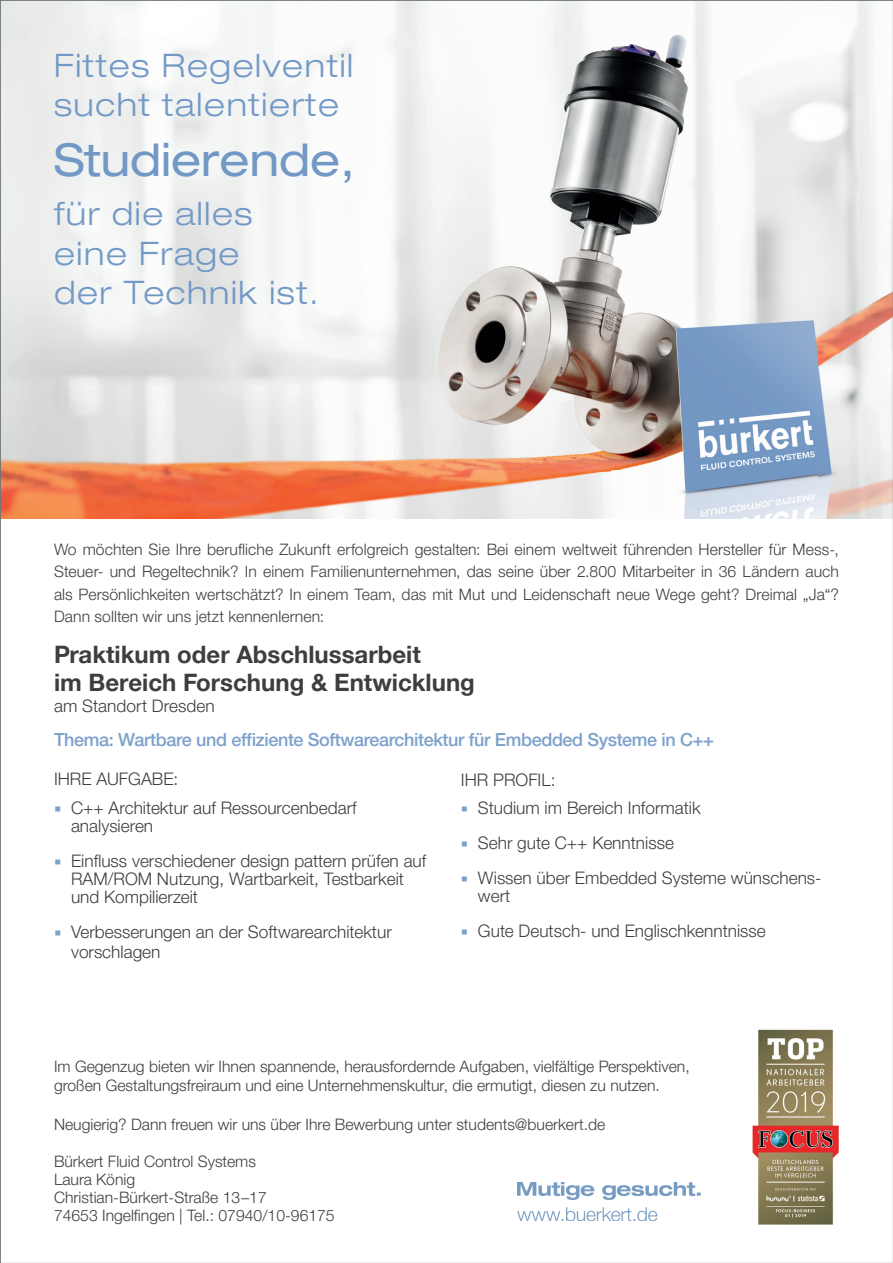
<style>
.page{position:relative;width:893px;height:1263px;background:#fff}
.page>*{position:absolute;margin:0;border:0;box-sizing:border-box;transform-origin:0 0}
.t1{font:expanded 45.15px "Helvetica Neue LTW1 G";color:#7299c6}
.t2{font:300 expanded 32.25px/39.5px "Helvetica Neue LTW1 G";letter-spacing:.05em;color:#7299c6}
.t3{font:700 24px/28.8px "Helvetica Neue LTW1 G";color:#3e3e3f}
.t4{font:500 18px "Helvetica Neue LTW1 G";letter-spacing:-.02em;color:#7da1cb}
.t5{font:300 17.25px/18px "Helvetica Neue LTW1 G";color:#3e3e3f}
.t6{font:300 15.75px/22.5px "Helvetica Neue LTW1 G";color:#3e3e3f}
.s1{font-family:"Akzidenz Grotesk BQ";font-size:22.5px;color:#7da1cb}
</style>
<div class="page">
<img style="left:2px;top:2px;width:838px;height:186px">
<img style="left:840px;top:2px;width:51px;height:470px">
<img style="left:2px;top:188px;width:628px;height:95px">
<img style="left:630px;top:188px;width:211px;height:91px">
<img style="left:2px;top:283px;width:609px;height:189px">
<img style="left:2px;top:472px;width:889px;height:47px">
<img style="left:611px;top:279px;width:258px;height:240px">
<img style="left:518px;top:1182px;width:183px;height:38px">
<img style="left:752px;top:1029px;width:87px;height:195px">
<h2 class="t2" style="left:54px;top:45px;width:301px">Fittes Regelventil sucht talentierte</h2>
<h1 class="t1" style="left:54px;top:131px;width:303px">Studierende,</h1>
<h2 class="t2" style="left:54px;top:194px;width:266px">für die alles eine Frage<br>der Technik ist.</h2>
<p class="t6" style="left:54px;top:538px;width:786px;text-align:justify">Wo möchten Sie Ihre berufliche Zukunft erfolgreich gestalten: Bei einem weltweit führenden Hersteller für Mess-, Steuer- und Regeltechnik? In einem Familienunternehmen, das seine über 2.800 Mitarbeiter in 36 Ländern auch als Persönlichkeiten wertschätzt? In einem Team, das mit Mut und Leidenschaft neue Wege geht? Dreimal „Ja“?<br>Dann sollten wir uns jetzt kennenlernen:</p>
<h3 class="t3" style="left:54px;top:639px;width:422px">Praktikum oder Abschlussarbeit<br>im Bereich Forschung &amp; Entwicklung</h3>
<p class="t5" style="left:54px;top:697px;width:162px">am Standort Dresden</p>
<p class="t4" style="left:54px;top:729px;width:661px">Thema: Wartbare und effiziente Softwarearchitektur für Embedded Systeme in C++</p>
<p class="t5" style="left:54px;top:769px;width:126px">IHRE AUFGABE:</p>
<p class="t5" style="left:461px;top:770px;width:96px">IHR PROFIL:</p>
<p class="t5" style="left:71px;top:799px;width:287px;text-indent:-17px"><span class="s1">•</span> C++ Architektur auf Ressourcenbedarf analysieren</p>
<p class="t5" style="left:71px;top:852px;width:357px;text-indent:-17px"><span class="s1">•</span> Einfluss verschiedener design pattern prüfen auf<br>RAM/ROM Nutzung, Wartbarkeit, Testbarkeit und Kompilierzeit</p>
<p class="t5" style="left:71px;top:922px;width:322px;line-height:19.5px;text-indent:-17px"><span class="s1">•</span> Verbesserungen an der Softwarearchitektur vorschlagen</p>
<p class="t5" style="left:461px;top:799px;width:241px"><span class="s1">•</span> Studium im Bereich Informatik</p>
<p class="t5" style="left:461px;top:834px;width:214px"><span class="s1">•</span> Sehr gute C++ Kenntnisse</p>
<p class="t5" style="left:478px;top:869px;width:345px;text-indent:-17px"><span class="s1">•</span> Wissen über Embedded Systeme wünschens&shy;wert</p>
<p class="t5" style="left:461px;top:922px;width:306px"><span class="s1">•</span> Gute Deutsch- und Englischkenntnisse</p>
<p class="t6" style="left:54px;top:1056px;width:637px;line-height:19.5px">Im Gegenzug bieten wir Ihnen spannende, herausfordernde Aufgaben, vielfältige Perspektiven, großen Gestaltungsfreiraum und eine Unternehmenskultur, die ermutigt, diesen zu nutzen.</p>
<p class="t6" style="left:54px;top:1113px;width:553px">Neugierig? Dann freuen wir uns über Ihre Bewerbung unter students@buerkert.de</p>
<p class="t6" style="left:54px;top:1152px;width:282px;line-height:18px">Bürkert Fluid Control Systems<br>Laura König<br>Christian-Bürkert-Straße 13–17<br>74653 Ingelfingen | Tel.: 07940/10-96175</p>
</div>
